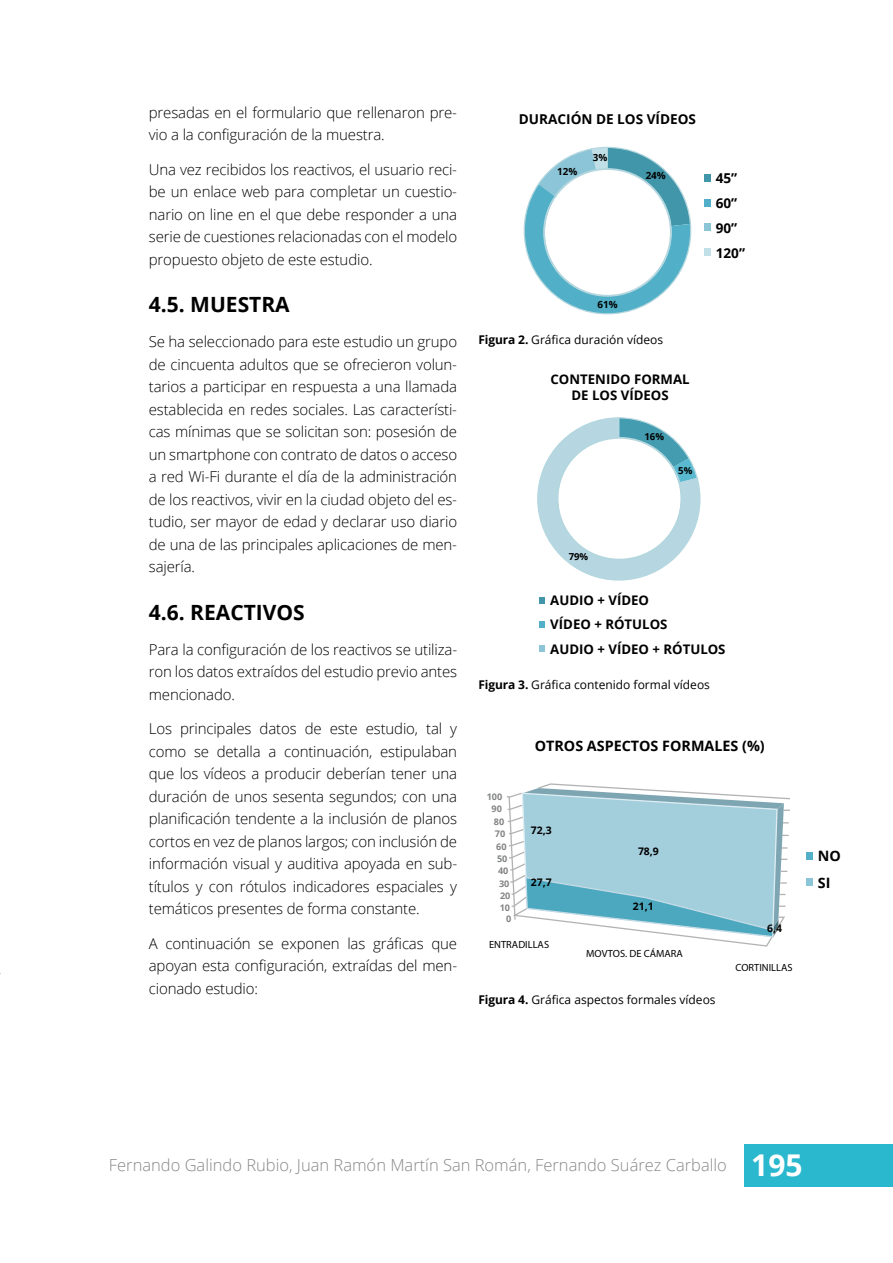
<style>
.page{position:relative;width:893px;height:1263px;background:#fff}
.page>*{position:absolute;margin:0;border:0;box-sizing:border-box;transform-origin:0 0}
.t1{font:700 21px "Open Sans";color:#000}
.t2{font:300 16.5px "Open Sans";color:#878787}
.t3{font:300 15px/22.5px "Open Sans";letter-spacing:-.01em;color:#000;text-align:justify}
.t4{font:700 14.4px/27px "Open Sans";color:#000}
.t5{font:700 13.65px/24.9px "Open Sans";color:#000}
.t6{font:700 13.2px/24.3px "Open Sans";color:#000;text-align:center}
.t7{font:12px "Open Sans";color:#000}
.t8{font:10.5px "Open Sans";color:#000}
.t9{font:700 10.5px "Open Sans";color:#000}
.t10{font:700 9.9px "Open Sans";color:#000}
.t11{font:700 9.6px "Open Sans";color:#000}
.t12{font:700 9.15px "Open Sans";color:#838484}
.s1{font-weight:700}
.s2{font-weight:700;font-size:30px;color:#fff}
</style>
<div class="page">
<div style="left:744px;top:1144px;width:149px;height:43px;background:#29b8ce"></div>
<div style="left:705px;top:174px;width:6px;height:8px;background:#4196a9"></div>
<div style="left:704px;top:199px;width:6px;height:7px;background:#51b0c7"></div>
<div style="left:704px;top:224px;width:6px;height:7px;background:#8cc5d7"></div>
<div style="left:704px;top:248px;width:6px;height:7px;background:#c0dfe6"></div>
<svg style="left:524px;top:147px;width:167px;height:167px"></svg>
<div style="left:539px;top:597px;width:6px;height:7px;background:#4196a9"></div>
<div style="left:539px;top:621px;width:6px;height:7px;background:#51b0c7"></div>
<div style="left:539px;top:645px;width:6px;height:7px;background:#8cc5d7"></div>
<svg style="left:539px;top:417px;width:161px;height:162px"></svg>
<div style="left:806px;top:852px;width:6px;height:7px;background:#51b0c7"></div>
<div style="left:806px;top:878px;width:6px;height:7px;background:#8cc5d7"></div>
<svg style="left:506px;top:783px;width:284px;height:164px"></svg>
<p class="t3" style="left:149px;top:101px;width:310px">presadas en el formulario que rellenaron pre&shy;vio a la configuración de la muestra.</p>
<p class="t3" style="left:149px;top:158px;width:310px">Una vez recibidos los reactivos, el usuario reci&shy;be un enlace web para completar un cuestio&shy;nario on line en el que debe responder a una serie de cuestiones relacionadas con el modelo propuesto objeto de este estudio.</p>
<h1 class="t1" style="left:149px;top:290px;width:142px">4.5. MUESTRA</h1>
<p class="t3" style="left:149px;top:330px;width:310px">Se ha seleccionado para este estudio un grupo de cincuenta adultos que se ofrecieron volun&shy;tarios a participar en respuesta a una llamada establecida en redes sociales. Las característi&shy;cas mínimas que se solicitan son: posesión de un smartphone con contrato de datos o acceso a red Wi-Fi durante el día de la administración de los reactivos, vivir en la ciudad objeto del es&shy;tudio, ser mayor de edad y declarar uso diario de una de las principales aplicaciones de men&shy;sajería.</p>
<h1 class="t1" style="left:149px;top:597px;width:157px">4.6. REACTIVOS</h1>
<p class="t3" style="left:149px;top:638px;width:310px">Para la configuración de los reactivos se utiliza&shy;ron los datos extraídos del estudio previo antes mencionado.</p>
<p class="t3" style="left:149px;top:717px;width:310px">Los principales datos de este estudio, tal y como se detalla a continuación, estipulaban que los vídeos a producir deberían tener una duración de unos sesenta segundos; con una planificación tendente a la inclusión de planos cortos en vez de planos largos; con inclusión de información visual y auditiva apoyada en sub&shy;títulos y con rótulos indicadores espaciales y temáticos presentes de forma constante.</p>
<p class="t3" style="left:149px;top:932px;width:310px">A continuación se exponen las gráficas que apoyan esta configuración, extraídas del men&shy;cionado estudio:</p>
<p class="t5" style="left:519px;top:106px;width:179px">DURACIÓN DE LOS VÍDEOS</p>
<p class="t10" style="left:557px;top:164px;width:22px">12%</p>
<p class="t10" style="left:593px;top:151px;width:16px">3%</p>
<p class="t10" style="left:646px;top:169px;width:22px">24%</p>
<p class="t10" style="left:597px;top:298px;width:22px">61%</p>
<p class="t7" style="left:478px;top:331px;width:186px"><span class="s1">Figura 2.</span> Gráfica duración vídeos</p>
<p class="t6" style="left:551px;top:371px;width:141px;line-height:15.9px">CONTENIDO FORMAL<br>DE LOS VÍDEOS</p>
<p class="t11" style="left:644px;top:430px;width:21px">16%</p>
<p class="t11" style="left:678px;top:464px;width:16px">5%</p>
<p class="t5" style="left:716px;top:165px;width:31px">45”<br>60”<br>90”<br>120”</p>
<p class="t11" style="left:569px;top:549px;width:21px">79%</p>
<p class="t6" style="left:550px;top:588px;width:177px;text-align:left">AUDIO + VÍDEO<br>VÍDEO + RÓTULOS<br>AUDIO + VÍDEO + RÓTULOS</p>
<p class="t7" style="left:478px;top:676px;width:233px"><span class="s1">Figura 3.</span> Gráfica contenido formal vídeos</p>
<p class="t12" style="left:487px;top:790px;width:17px">100</p>
<p class="t12" style="left:492px;top:803px;width:12px">90</p>
<p class="t12" style="left:494px;top:815px;width:12px">80</p>
<p class="t12" style="left:495px;top:827px;width:12px">70</p>
<p class="t12" style="left:496px;top:840px;width:12px">60</p>
<p class="t12" style="left:497px;top:852px;width:12px">50</p>
<p class="t12" style="left:498px;top:864px;width:12px">40</p>
<p class="t12" style="left:499px;top:877px;width:12px">30</p>
<p class="t12" style="left:500px;top:889px;width:12px">20</p>
<p class="t12" style="left:500px;top:902px;width:12px">10</p>
<p class="t12" style="left:506px;top:912px;width:7px">0</p>
<p class="t4" style="left:535px;top:732px;width:232px">OTROS ASPECTOS FORMALES (%)</p>
<p class="t9" style="left:531px;top:822px;width:22px">72,3</p>
<p class="t9" style="left:531px;top:875px;width:22px">27,7</p>
<p class="t9" style="left:638px;top:844px;width:22px">78,9</p>
<p class="t9" style="left:633px;top:898px;width:22px">21,1</p>
<p class="t9" style="left:767px;top:920px;width:16px">6,4</p>
<p class="t8" style="left:489px;top:938px;width:62px">ENTRADILLAS</p>
<p class="t8" style="left:586px;top:947px;width:98px">MOVTOS. DE CÁMARA</p>
<p class="t7" style="left:478px;top:991px;width:239px"><span class="s1">Figura 4.</span> Gráfica aspectos formales vídeos</p>
<p class="t8" style="left:735px;top:961px;width:59px">CORTINILLAS</p>
<p class="t4" style="left:818px;top:842px;width:25px">NO<br>SI</p>
<p class="t2" style="left:109px;top:1154px;width:695px">Fernando Galindo Rubio, Juan Ramón Martín San Román, Fernando Suárez Carballo <span class="s2">195</span></p>
</div>
